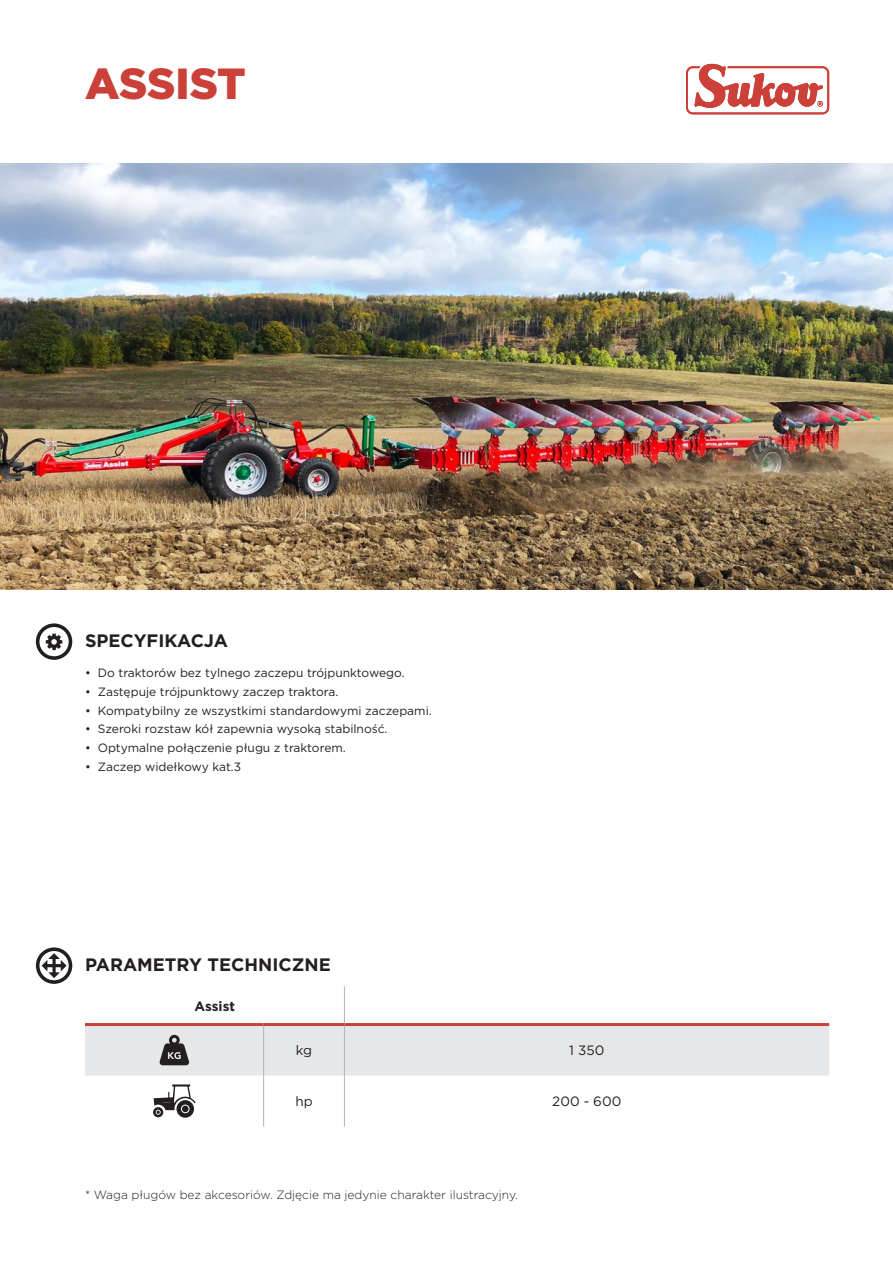
<style>
.page{position:relative;width:893px;height:1263px;background:#fff}
.page>*{position:absolute;margin:0;border:0;box-sizing:border-box;transform-origin:0 0}
.t1{font:900 43.5px "Gotham";letter-spacing:-.01em;color:#cb4038}
.t2{font:700 18px "Gotham";color:#231f20}
.t3{font:13.5px "Gotham";color:#231f20}
.t4{font:700 13.5px "Gotham";color:#231f20}
.t5{font:12px "Gotham";color:#231f20}
.t6{font:300 12px "Gotham";color:#231f20}
</style>
<div class="page">
<img style="left:0;top:163px;width:893px;height:427px">
<svg style="left:36px;top:947px;width:36px;height:37px"></svg>
<svg style="left:85px;top:1075px;width:744px;height:51px"></svg>
<hr style="left:344px;top:986px;width:1px;height:37px;background:#b2b3b7">
<hr style="left:263px;top:1075px;width:1px;height:51px;background:#b2b3b7">
<hr style="left:344px;top:1075px;width:1px;height:51px;background:#b2b3b7">
<hr style="left:85px;top:1023px;width:179px;height:3px;background:#cb4038">
<hr style="left:264px;top:1023px;width:80px;height:3px;background:#cb4038">
<hr style="left:344px;top:1023px;width:485px;height:3px;background:#cb4038">
<svg style="left:85px;top:1024px;width:744px;height:51px;background:#e2ddde"></svg>
<svg style="left:153px;top:1084px;width:43px;height:34px"></svg>
<svg style="left:686px;top:64px;width:143px;height:50px"></svg>
<svg style="left:36px;top:623px;width:36px;height:37px"></svg>
<h1 class="t1" style="left:85px;top:53px;width:162px">ASSIST</h1>
<h2 class="t2" style="left:85px;top:629px;width:143px">SPECYFIKACJA</h2>
<p class="t5" style="left:85px;top:665px;width:321px">• Do traktorów bez tylnego zaczepu trójpunktowego.</p>
<p class="t5" style="left:85px;top:684px;width:255px">• Zastępuje trójpunktowy zaczep traktora.</p>
<p class="t5" style="left:85px;top:703px;width:348px">• Kompatybilny ze wszystkimi standardowymi zaczepami.</p>
<p class="t5" style="left:85px;top:721px;width:304px">• Szeroki rozstaw kół zapewnia wysoką stabilność.</p>
<p class="t5" style="left:85px;top:740px;width:262px">• Optymalne połączenie pługu z traktorem.</p>
<p class="t5" style="left:85px;top:759px;width:158px">• Zaczep widełkowy kat.3</p>
<h2 class="t2" style="left:85px;top:953px;width:247px">PARAM ETRY TECHN ICZN E</h2>
<p class="t4" style="left:195px;top:997px;width:42px">Assist</p>
<p class="t3" style="left:296px;top:1042px;width:18px">kg</p>
<p class="t3" style="left:569px;top:1042px;width:37px">1 350</p>
<p class="t3" style="left:295px;top:1093px;width:19px">hp</p>
<p class="t3" style="left:552px;top:1093px;width:71px">200 - 600</p>
<p class="t6" style="left:85px;top:1187px;width:434px">* Waga pługów bez akcesoriów. Zdjęcie ma jedynie charakter ilustracyjny.</p>
</div>
